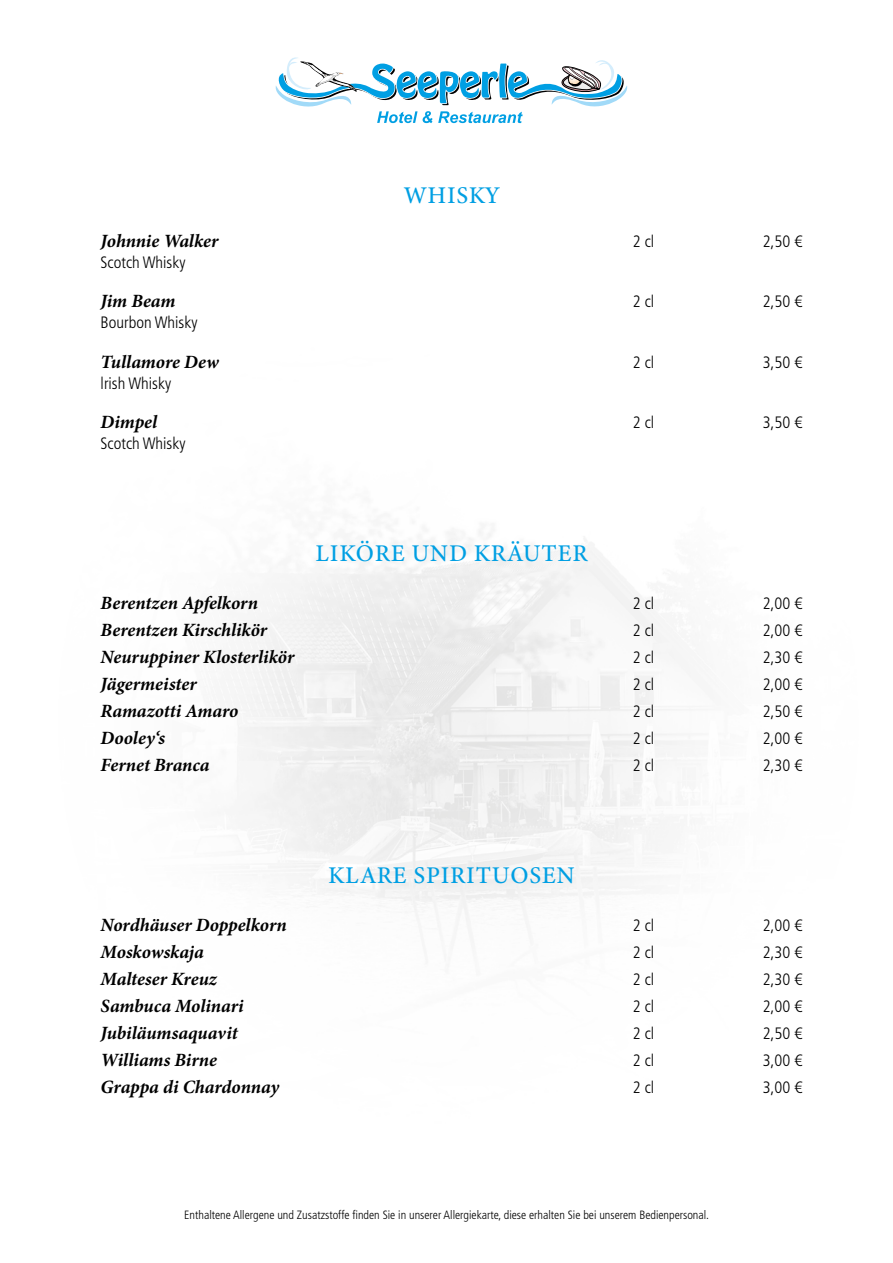
<style>
.page{position:relative;width:893px;height:1263px;background:#fff}
.page>*{position:absolute;margin:0;border:0;box-sizing:border-box;transform-origin:0 0}
.t1{font:24px "Minion Variable Concept";letter-spacing:.035em;color:#009fe3}
.t2{font:italic 700 18.75px "Minion Pro";letter-spacing:-.005em;color:#000}
.t3{font:300 condensed 16.5px "Frutiger LT Std";color:#000}
.t4{font:300 condensed 12px "Frutiger LT Std";color:#000}
</style>
<div class="page">
<svg style="left:275px;top:57px;width:353px;height:66px"></svg>
<p class="t1" style="left:404px;top:179px;width:96px">WHISKY</p>
<p class="t2" style="left:101px;top:227px;width:119px">Johnnie Walker</p>
<p class="t3" style="left:633px;top:232px;width:23px">2 cl</p>
<p class="t3" style="left:763px;top:232px;width:41px">2,50 €</p>
<p class="t3" style="left:101px;top:253px;width:91px">Scotch Whisky<sup>1</sup></p>
<p class="t2" style="left:101px;top:288px;width:76px">Jim Beam</p>
<p class="t3" style="left:633px;top:292px;width:23px">2 cl</p>
<p class="t3" style="left:763px;top:292px;width:41px">2,50 €</p>
<p class="t3" style="left:101px;top:313px;width:103px">Bourbon Whisky<sup>1</sup></p>
<p class="t2" style="left:101px;top:348px;width:120px">Tullamore Dew</p>
<p class="t3" style="left:633px;top:353px;width:23px">2 cl</p>
<p class="t3" style="left:763px;top:353px;width:41px">3,50 €</p>
<p class="t3" style="left:101px;top:374px;width:77px">lrish Whisky<sup>1</sup></p>
<p class="t2" style="left:101px;top:409px;width:58px">Dimpel</p>
<p class="t3" style="left:633px;top:413px;width:23px">2 cl</p>
<p class="t3" style="left:763px;top:413px;width:41px">3,50 €</p>
<p class="t3" style="left:101px;top:434px;width:91px">Scotch Whisky<sup>1</sup></p>
<p class="t1" style="left:316px;top:536px;width:273px">LIKÖRE UND KRÄUTER</p>
<p class="t2" style="left:101px;top:590px;width:159px">Berentzen Apfelkorn</p>
<p class="t3" style="left:633px;top:594px;width:23px">2 cl</p>
<p class="t3" style="left:763px;top:594px;width:41px">2,00 €</p>
<p class="t2" style="left:101px;top:617px;width:168px">Berentzen Kirschlikör</p>
<p class="t3" style="left:633px;top:621px;width:23px">2 cl</p>
<p class="t3" style="left:763px;top:621px;width:41px">2,00 €</p>
<p class="t2" style="left:101px;top:644px;width:195px">Neuruppiner Klosterlikör</p>
<p class="t3" style="left:633px;top:648px;width:23px">2 cl</p>
<p class="t3" style="left:763px;top:648px;width:41px">2,30 €</p>
<p class="t2" style="left:101px;top:671px;width:98px">Jägermeister</p>
<p class="t3" style="left:633px;top:675px;width:23px">2 cl</p>
<p class="t3" style="left:763px;top:675px;width:41px">2,00 €</p>
<p class="t2" style="left:101px;top:698px;width:139px">Ramazotti Amaro</p>
<p class="t3" style="left:633px;top:702px;width:23px">2 cl</p>
<p class="t3" style="left:763px;top:702px;width:41px">2,50 €</p>
<p class="t2" style="left:101px;top:725px;width:73px">Dooley‘s <sup>f</sup></p>
<p class="t3" style="left:633px;top:729px;width:23px">2 cl</p>
<p class="t3" style="left:763px;top:729px;width:41px">2,00 €</p>
<p class="t2" style="left:101px;top:752px;width:110px">Fernet Branca</p>
<p class="t3" style="left:633px;top:756px;width:23px">2 cl</p>
<p class="t3" style="left:763px;top:756px;width:41px">2,30 €</p>
<p class="t1" style="left:328px;top:858px;width:248px">KLARE SPIRITUOSEN</p>
<p class="t2" style="left:101px;top:912px;width:188px">Nordhäuser Doppelkorn</p>
<p class="t3" style="left:633px;top:916px;width:23px">2 cl</p>
<p class="t3" style="left:763px;top:916px;width:41px">2,00 €</p>
<p class="t2" style="left:101px;top:939px;width:105px">Moskowskaja</p>
<p class="t3" style="left:633px;top:943px;width:23px">2 cl</p>
<p class="t3" style="left:763px;top:943px;width:41px">2,30 €</p>
<p class="t2" style="left:101px;top:966px;width:118px">Malteser Kreuz</p>
<p class="t3" style="left:633px;top:970px;width:23px">2 cl</p>
<p class="t3" style="left:763px;top:970px;width:41px">2,30 €</p>
<p class="t2" style="left:101px;top:993px;width:145px">Sambuca Molinari</p>
<p class="t3" style="left:633px;top:997px;width:23px">2 cl</p>
<p class="t3" style="left:763px;top:997px;width:41px">2,00 €</p>
<p class="t2" style="left:101px;top:1020px;width:139px">Jubiläumsaquavit</p>
<p class="t3" style="left:633px;top:1024px;width:23px">2 cl</p>
<p class="t3" style="left:763px;top:1024px;width:41px">2,50 €</p>
<p class="t2" style="left:101px;top:1047px;width:118px">Williams Birne</p>
<p class="t3" style="left:633px;top:1051px;width:23px">2 cl</p>
<p class="t3" style="left:763px;top:1051px;width:41px">3,00 €</p>
<p class="t2" style="left:101px;top:1074px;width:180px">Grappa di Chardonnay</p>
<p class="t3" style="left:633px;top:1078px;width:23px">2 cl</p>
<p class="t3" style="left:763px;top:1078px;width:41px">3,00 €</p>
<p class="t4" style="left:184px;top:1208px;width:526px">Enthaltene Allergene und Zusatzstoffe finden Sie in unserer Allergiekarte, diese erhalten Sie bei unserem Bedienpersonal.</p>
</div>
